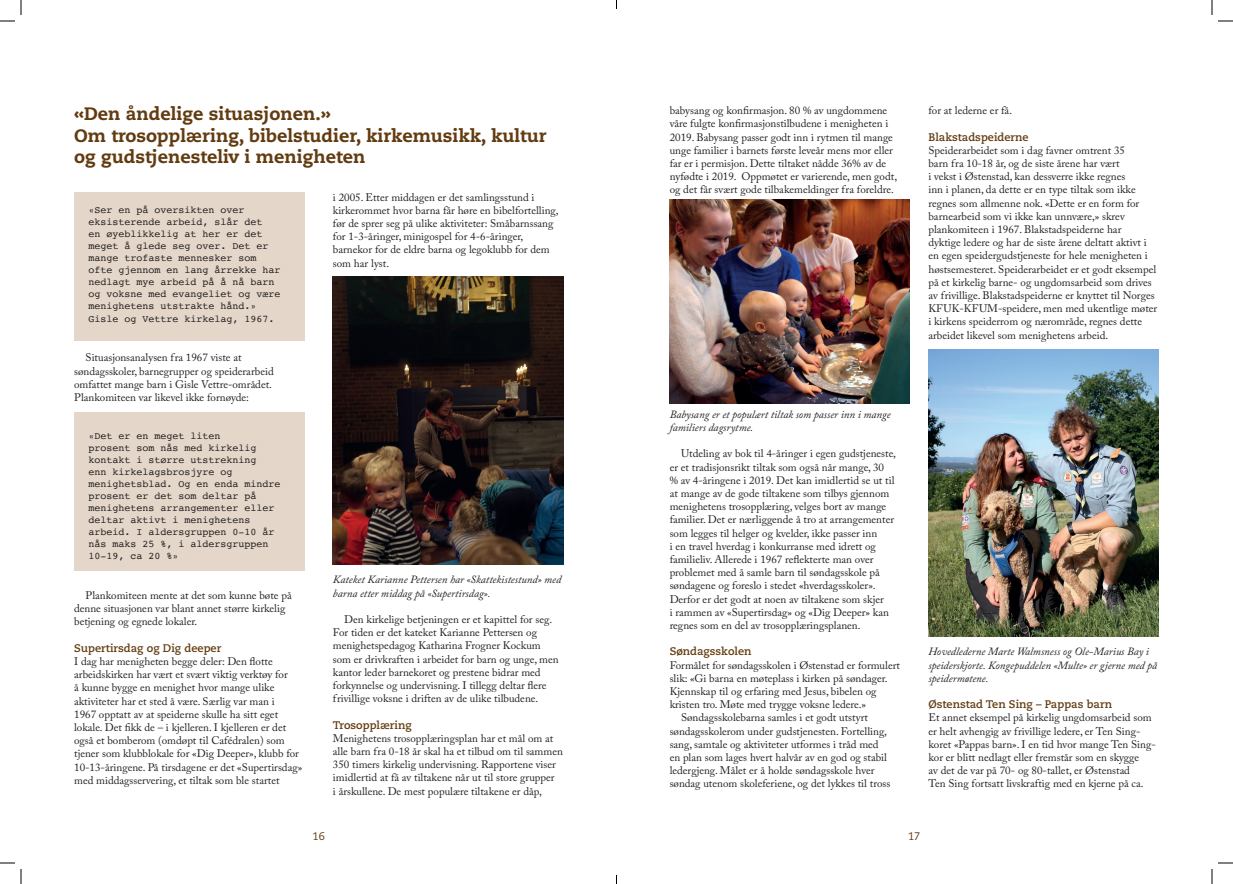
<style>
.page{position:relative;width:1233px;height:884px;background:#fff}
.page>*{position:absolute;margin:0;border:0;box-sizing:border-box;transform-origin:0 0}
.t1{font:800 18px/21.6px "Caecilia";color:#623b10}
.t2{font:11px/13.2px "Adobe Caslon Pro";color:#231f20}
.t3{font:italic 11px/13.2px "Adobe Caslon Pro";color:#231f20}
.t4{font:700 11px "Caecilia";color:#623b10}
.t5{font:11px "Caecilia";color:#623b10}
.t6{font:10px/12px "Courier";color:#231f20}
</style>
<div class="page">
<div style="left:74px;top:192px;width:230px;height:149px;background:#e4d6c9"></div>
<div style="left:74px;top:412px;width:230px;height:159px;background:#e4d6c9"></div>
<img style="left:333px;top:277px;width:230px;height:288px">
<img style="left:928px;top:349px;width:230px;height:288px">
<img style="left:669px;top:200px;width:240px;height:204px">
<svg style="left:1218px;top:20px;width:15px;height:2px"></svg>
<svg style="left:1218px;top:862px;width:15px;height:2px"></svg>
<svg style="left:0;top:0;width:22px;height:22px"></svg>
<svg style="left:0;top:862px;width:22px;height:22px"></svg>
<svg style="left:1211px;top:0;width:1px;height:15px"></svg>
<svg style="left:1211px;top:869px;width:1px;height:15px"></svg>
<h1 class="t1" style="left:74px;top:103px;width:474px">«Den åndelige situasjonen.»<br>Om trosopplæring, bibelstudier, kirkemusikk, kultur og gudstjenesteliv i menigheten</h1>
<p class="t2" style="left:669px;top:104px;width:229px">babysang og konfirmasjon. 80 % av ungdommene våre fulgte konfirmasjonstilbudene i menigheten i 2019. Babysang passer godt inn i rytmen til mange unge familier i barnets første leveår mens mor eller far er i permisjon. Dette tiltaket nådde 36% av de nyfødte i 2019. Oppmøtet er varierende, men godt, og det får svært gode tilbakemeldinger fra foreldre.</p>
<p class="t2" style="left:333px;top:190px;width:227px">i 2005. Etter middagen er det samlingsstund i kirkerommet hvor barna får høre en bibelfortelling, før de sprer seg på ulike aktiviteter: Småbarnssang for 1-3-åringer, minigospel for 4-6-åringer, barnekor for de eldre barna og legoklubb for dem som har lyst.</p>
<p class="t6" style="left:88px;top:203px;width:194px">«Ser en på oversikten over eksisterende arbeid, slår det<br>en øyeblikkelig at her er det meget å glede seg over. Det er mange trofaste mennesker som ofte gjennom en lang årrekke har nedlagt mye arbeid på å nå barn og voksne med evangeliet og være menighetens utstrakte hånd.»</p>
<p class="t6" style="left:88px;top:312px;width:188px">Gisle og Vettre kirkelag, 1967.</p>
<p class="t2" style="left:74px;top:351px;width:201px;text-indent:11px">Situasjonsanalysen fra 1967 viste at søndagsskoler, barnegrupper og speiderarbeid omfattet mange barn i Gisle Vettre-området.<br>Plankomiteen var likevel ikke fornøyde:</p>
<p class="t6" style="left:88px;top:430px;width:194px">«Det er en meget liten<br>prosent som nås med kirkelig kontakt i større utstrekning<br>enn kirkelagsbrosjyre og menighetsblad. Og en enda mindre prosent er det som deltar på menighetens arrangementer eller deltar aktivt i menighetens arbeid. I aldersgruppen 0-10 år nås maks 25 %, i aldersgruppen<br>10-19, ca 20 %»</p>
<p class="t2" style="left:74px;top:589px;width:219px;text-indent:11px">Plankomiteen mente at det som kunne bøte på denne situasjonen var blant annet større kirkelig betjening og egnede lokaler.</p>
<p class="t4" style="left:74px;top:641px;width:149px">Supertirsdag og Dig deeper</p>
<p class="t2" style="left:74px;top:655px;width:230px">I dag har menigheten begge deler: Den flotte arbeidskirken har vært et svært viktig verktøy for<br>å kunne bygge en menighet hvor mange ulike aktiviteter har et sted å være. Særlig var man i<br>1967 opptatt av at speiderne skulle ha sitt eget lokale. Det fikk de – i kjelleren. I kjelleren er det også et bomberom (omdøpt til Cafédralen) som tjener som klubblokale for «Dig Deeper», klubb for 10-13-åringene. På tirsdagene er det «Supertirsdag» med middagsservering, et tiltak som ble startet</p>
<p class="t3" style="left:669px;top:407px;width:223px">Babysang er et populært tiltak som passer inn i mange familiers dagsrytme.</p>
<p class="t2" style="left:669px;top:447px;width:228px;text-indent:11px">Utdeling av bok til 4-åringer i egen gudstjeneste, er et tradisjonsrikt tiltak som også når mange, 30<br>% av 4-åringene i 2019. Det kan imidlertid se ut til at mange av de gode tiltakene som tilbys gjennom menighetens trosopplæring, velges bort av mange familier. Det er nærliggende å tro at arrangementer som legges til helger og kvelder, ikke passer inn<br>i en travel hverdag i konkurranse med idrett og familieliv. Allerede i 1967 reflekterte man over problemet med å samle barn til søndagsskole på søndagene og foreslo i stedet «hverdagsskoler».<br>Derfor er det godt at noen av tiltakene som skjer<br>i rammen av «Supertirsdag» og «Dig Deeper» kan regnes som en del av trosopplæringsplanen.</p>
<p class="t4" style="left:669px;top:645px;width:83px">Søndagsskolen</p>
<p class="t2" style="left:669px;top:658px;width:232px">Formålet for søndagsskolen i Østenstad er formulert</p>
<p class="t2" style="left:669px;top:671px;width:219px">slik: «Gi barna en møteplass i kirken på søndager.</p>
<p class="t2" style="left:669px;top:685px;width:208px">Kjennskap til og erfaring med Jesus, bibelen og</p>
<p class="t2" style="left:669px;top:698px;width:198px">kristen tro. Møte med trygge voksne ledere.»</p>
<p class="t2" style="left:681px;top:711px;width:189px">Søndagsskolebarna samles i et godt utstyrt</p>
<p class="t2" style="left:669px;top:724px;width:219px">søndagsskolerom under gudstjenesten. Fortelling,</p>
<p class="t2" style="left:669px;top:737px;width:210px">sang, samtale og aktiviteter utformes i tråd med</p>
<p class="t2" style="left:669px;top:751px;width:219px">en plan som lages hvert halvår av en god og stabil</p>
<p class="t2" style="left:669px;top:764px;width:206px">ledergjeng. Målet er å holde søndagsskole hver</p>
<p class="t2" style="left:669px;top:777px;width:222px">søndag utenom skoleferiene, og det lykkes til tross</p>
<p class="t3" style="left:333px;top:573px;width:230px">Kateket Karianne Pettersen har «Skattekistestund» med barna etter middag på «Supertirsdag».</p>
<p class="t2" style="left:333px;top:613px;width:227px;text-indent:11px">Den kirkelige betjeningen er et kapittel for seg.<br>For tiden er det kateket Karianne Pettersen og menighetspedagog Katharina Frogner Kockum som er drivkraften i arbeidet for barn og unge, men kantor leder barnekoret og prestene bidrar med forkynnelse og undervisning. I tillegg deltar flere frivillige voksne i driften av de ulike tilbudene.</p>
<p class="t4" style="left:333px;top:718px;width:80px">Trosopplæring</p>
<p class="t2" style="left:333px;top:731px;width:231px">Menighetens trosopplæringsplan har et mål om at alle barn fra 0-18 år skal ha et tilbud om til sammen 350 timers kirkelig undervisning. Rapportene viser imidlertid at få av tiltakene når ut til store grupper<br>i årskullene. De mest populære tiltakene er dåp,</p>
<p class="t2" style="left:928px;top:104px;width:85px">for at lederne er få.</p>
<p class="t4" style="left:928px;top:130px;width:102px">Blakstadspeiderne</p>
<p class="t2" style="left:928px;top:143px;width:230px">Speiderarbeidet som i dag favner omtrent 35<br>barn fra 10-18 år, og de siste årene har vært<br>i vekst i Østenstad, kan dessverre ikke regnes<br>inn i planen, da dette er en type tiltak som ikke regnes som allmenne nok. «Dette er en form for barnearbeid som vi ikke kan unnvære,» skrev plankomiteen i 1967. Blakstadspeiderne har<br>dyktige ledere og har de siste årene deltatt aktivt i en egen speidergudstjeneste for hele menigheten i høstsemesteret. Speiderarbeidet er et godt eksempel på et kirkelig barne- og ungdomsarbeid som drives av frivillige. Blakstadspeiderne er knyttet til Norges KFUK-KFUM-speidere, men med ukentlige møter i kirkens speiderrom og nærområde, regnes dette arbeidet likevel som menighetens arbeid.</p>
<p class="t3" style="left:928px;top:645px;width:230px">Hovedlederne Marte Walmsness og Ole-Marius Bay i speiderskjorte. Kongepuddelen «Multe» er gjerne med på speidermøtene.</p>
<p class="t4" style="left:928px;top:698px;width:185px">Østenstad Ten Sing – Pappas barn</p>
<p class="t2" style="left:928px;top:711px;width:229px">Et annet eksempel på kirkelig ungdomsarbeid som er helt avhengig av frivillige ledere, er Ten Sing&shy;koret «Pappas barn». I en tid hvor mange Ten Sing&shy;kor er blitt nedlagt eller fremstår som en skygge<br>av det de var på 70- og 80-tallet, er Østenstad<br>Ten Sing fortsatt livskraftig med en kjerne på ca.</p>
<p class="t5" style="left:313px;top:830px;width:14px">16</p>
<p class="t5" style="left:908px;top:830px;width:14px">17</p>
</div>
